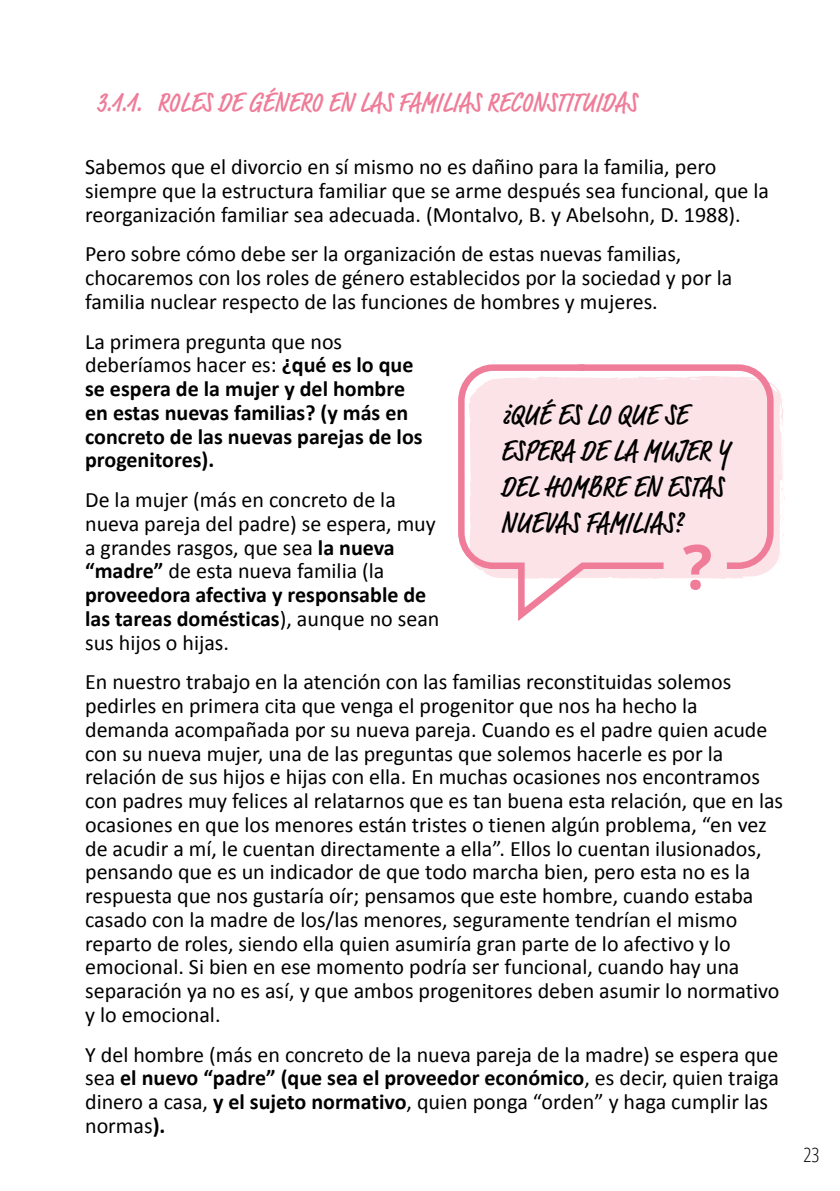
<style>
.page{position:relative;width:840px;height:1191px;background:#fff}
.page>*{position:absolute;margin:0;border:0;box-sizing:border-box;transform-origin:0 0}
.t1{font:500 condensed 30px/36px "Market Pro";letter-spacing:.01em;color:#000}
.t2{font:500 condensed 28px "Market Pro";letter-spacing:.01em;color:#ef7c98}
.t3{font:22px/23.8px "Calibri";color:#000}
.t4{font:700 22px/23.8px "Calibri";color:#000}
.t5{font:300 condensed 20px "Open Sans";color:#000}
.s1{font-weight:400}
.s2{font-weight:700}
</style>
<div class="page">
<svg style="left:458px;top:364px;width:206px;height:257px"></svg>
<svg style="left:578px;top:365px;width:206px;height:225px;background:#fbdde4"></svg>
<p class="t2" style="left:97px;top:83px;width:541px">3.1.1. ROLES DE GÉNERO EN LAS FAMILIAS RECONSTITUIDAS</p>
<p class="t3" style="left:85px;top:154px;width:685px">Sabemos que el divorcio en sí mismo no es dañino para la familia, pero siempre que la estructura familiar que se arme después sea funcional, que la reorganización familiar sea adecuada. (Montalvo, B. y Abelsohn, D. 1988).</p>
<p class="t3" style="left:85px;top:242px;width:648px">Pero sobre cómo debe ser la organización de estas nuevas familias, chocaremos con los roles de género establecidos por la sociedad y por la familia nuclear respecto de las funciones de hombres y mujeres.</p>
<p class="t4" style="left:85px;top:329px;width:339px"><span class="s1">La primera pregunta que nos deberíamos hacer es:</span> ¿qué es lo que se espera de la mujer y del hombre en estas nuevas familias? (y más en concreto de las nuevas parejas de los progenitores).</p>
<p class="t3" style="left:85px;top:487px;width:355px">De la mujer (más en concreto de la nueva pareja del padre) se espera, muy a grandes rasgos, que sea <span class="s2">la nueva “madre”</span> de esta nueva familia (la <span class="s2">proveedora afectiva y responsable de las tareas domésticas</span>), aunque no sean sus hijos o hijas.</p>
<p class="t3" style="left:85px;top:669px;width:699px">En nuestro trabajo en la atención con las familias reconstituidas solemos pedirles en primera cita que venga el progenitor que nos ha hecho la demanda acompañada por su nueva pareja. Cuando es el padre quien acude con su nueva mujer, una de las preguntas que solemos hacerle es por la relación de sus hijos e hijas con ella. En muchas ocasiones nos encontramos con padres muy felices al relatarnos que es tan buena esta relación, que en las ocasiones en que los menores están tristes o tienen algún problema, “en vez de acudir a mí, le cuentan directamente a ella”. Ellos lo cuentan ilusionados, pensando que es un indicador de que todo marcha bien, pero esta no es la respuesta que nos gustaría oír; pensamos que este hombre, cuando estaba casado con la madre de los/las menores, seguramente tendrían el mismo reparto de roles, siendo ella quien asumiría gran parte de lo afectivo y lo emocional. Si bien en ese momento podría ser funcional, cuando hay una separación ya no es así, y que ambos progenitores deben asumir lo normativo y lo emocional.</p>
<p class="t3" style="left:85px;top:1041px;width:695px">Y del hombre (más en concreto de la nueva pareja de la madre) se espera que sea <span class="s2">el nuevo “padre” (que sea el proveedor económico</span>, es decir, quien traiga dinero a casa, <span class="s2">y el sujeto normativo</span>, quien ponga “orden” y haga cumplir las normas<span class="s2">).</span></p>
<h1 class="t1" style="left:500px;top:397px;width:230px">¿QUÉ ES LO QUE SE<br>ESPERA DE LA MUJER Y<br>DEL HOMBRE EN ESTAS<br>NUEVAS FAMILIAS?</h1>
<p class="t5" style="left:803px;top:1141px;width:17px">23</p>
</div>
